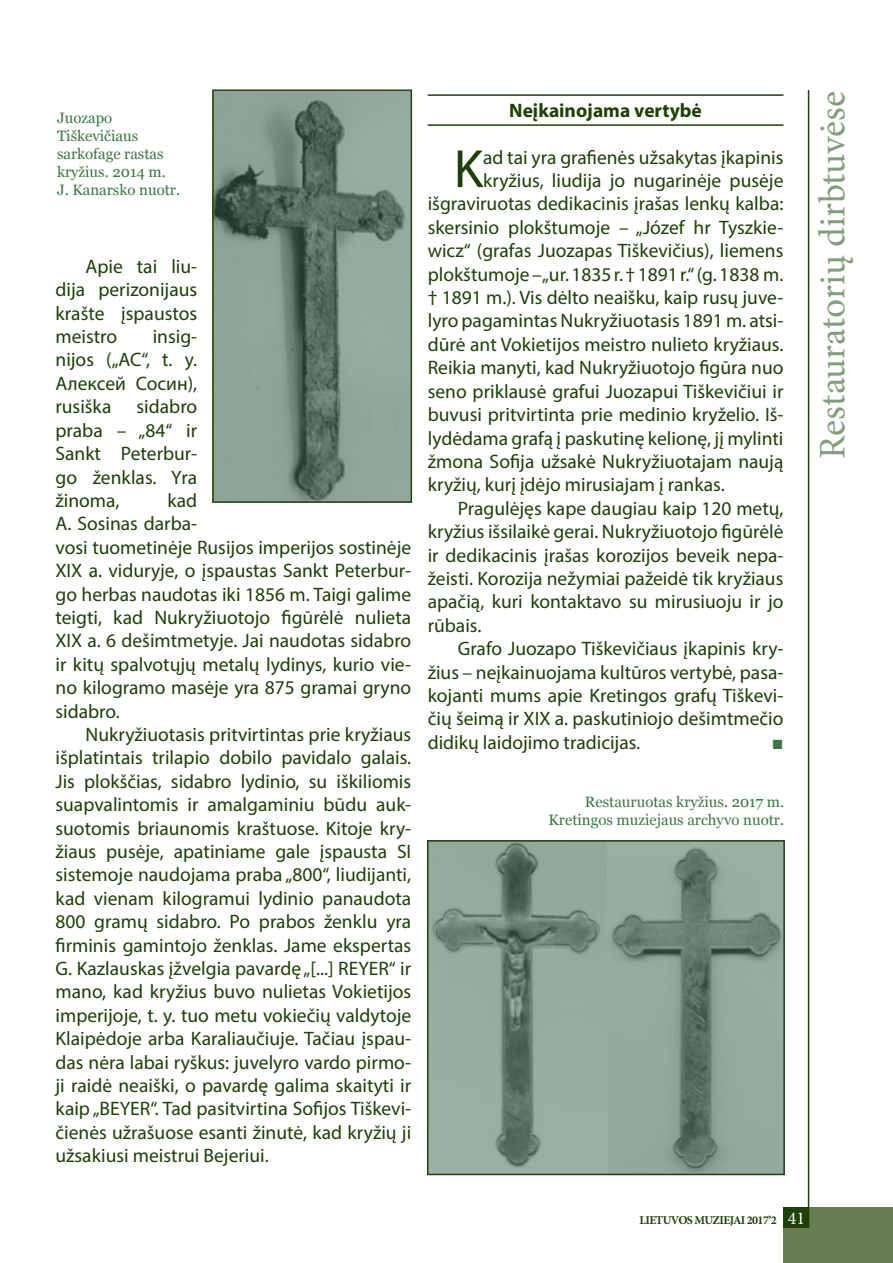
<style>
.page{position:relative;width:893px;height:1263px;background:#fff}
.page>*{position:absolute;margin:0;border:0;box-sizing:border-box;transform-origin:0 0}
.t1{font:54.15px "Myriad Pro";color:#1d4106}
.t2{font:37.5px "Minion Pro";color:#819f7a}
.t3{font:19.5px/23.4px "Myriad Pro";color:#1d4106;text-align:justify}
.t4{font:700 19.5px "Myriad Pro";color:#1d4106}
.t5{font:19.5px "Haettenschweiler";color:#39783f}
.t6{font:15px/18px "Georgia";color:#39783f}
.t7{font:700 12px "Minion Pro";letter-spacing:-.05em;color:#1d4106}
.s1{font-weight:400;font-size:18px;color:#fff}
</style>
<div class="page">
<div style="left:783px;top:1208px;width:110px;height:55px;background:#677d52"></div>
<div style="left:783px;top:1208px;width:25px;height:20px;background:#1d4106"></div>
<hr style="left:808px;top:90px;width:1px;height:1138px;background:#1d4106">
<hr style="left:428px;top:124px;width:355px;height:2px;background:#1d4106">
<hr style="left:428px;top:94px;width:355px;height:2px;background:#1d4106">
<img style="left:430px;top:843px;width:352px;height:329px">
<div style="left:427px;top:840px;width:358px;height:335px;border:2px solid #1d4106"></div>
<img style="left:214px;top:91px;width:196px;height:410px">
<div style="left:212px;top:89px;width:200px;height:414px;border:1px solid #1d4106"></div>
<p class="t6" style="left:57px;top:109px;width:125px">Juozapo<br>Tiškevičiaus sarkofage rastas kryžius. 2014 m.<br>J. Kanarsko nuotr.</p>
<p class="t3" style="left:56px;top:254px;width:143px;text-indent:30px">Apie tai liu&shy;dija perizonijaus krašte įspaustos meistro</p>
<p class="t3" style="left:56px;top:325px;width:143px;text-indent:97px">insig&shy;nijos („AC“, t. y.<br>Алексей Сосин), rusiška</p>
<p class="t3" style="left:56px;top:395px;width:143px;text-indent:81px">sidabro praba – „84“ ir Sankt Peterbur&shy;go ženklas. Yra žinoma,</p>
<p class="t3" style="left:56px;top:488px;width:357px;text-align:left;text-indent:112px">kad<br>A. Sosinas darba-<br>vosi tuometinėje Rusijos imperijos sostinėje XIX a. viduryje, o įspaustas Sankt Peterbur&shy;go herbas naudotas iki 1856 m. Taigi galime teigti, kad Nukryžiuotojo figūrėlė nulieta XIX a. 6 dešimtmetyje. Jai naudotas sidabro ir kitų spalvotųjų metalų lydinys, kurio vie&shy;no kilogramo masėje yra 875 gramai gryno sidabro.</p>
<p class="t3" style="left:56px;top:722px;width:357px;text-indent:30px">Nukryžiuotasis pritvirtintas prie kryžiaus išplatintais trilapio dobilo pavidalo galais.<br>Jis plokščias, sidabro lydinio, su iškiliomis suapvalintomis ir amalgaminiu būdu auk&shy;suotomis briaunomis kraštuose. Kitoje kry&shy;žiaus pusėje, apatiniame gale įspausta SI sistemoje naudojama praba „800“, liudijanti, kad vienam kilogramui lydinio panaudota 800 gramų sidabro. Po prabos ženklu yra firminis gamintojo ženklas. Jame ekspertas G. Kazlauskas įžvelgia pavardę „[...] REYER“ ir mano, kad kryžius buvo nulietas Vokietijos imperijoje, t. y. tuo metu vokiečių valdytoje Klaipėdoje arba Karaliaučiuje. Tačiau įspau&shy;das nėra labai ryškus: juvelyro vardo pirmo&shy;ji raidė neaiški, o pavardę galima skaityti ir kaip „BEYER“. Tad pasitvirtina Sofijos Tiškevi&shy;čienės užrašuose esanti žinutė, kad kryžių ji užsakiusi meistrui Bejeriui.</p>
<p class="t4" style="left:509px;top:98px;width:194px">Neįkainojama vertybė</p>
<h1 class="t1" style="left:454px;top:135px;width:31px">K</h1>
<p class="t3" style="left:483px;top:145px;width:302px">ad tai yra grafienės užsakytas įkapinis</p>
<p class="t3" style="left:483px;top:169px;width:302px">kryžius, liudija jo nugarinėje pusėje</p>
<p class="t3" style="left:428px;top:192px;width:357px">išgraviruotas dedikacinis įrašas lenkų kalba:</p>
<p class="t3" style="left:428px;top:215px;width:357px">skersinio plokštumoje – „Józef hr Tyszkie-</p>
<p class="t3" style="left:428px;top:239px;width:357px">wicz“ (grafas Juozapas Tiškevičius), liemens</p>
<p class="t3" style="left:428px;top:262px;width:357px">plokštumoje – „ur. 1835 r. † 1891 r.“ (g. 1838 m.</p>
<p class="t3" style="left:428px;top:286px;width:357px">† 1891 m.). Vis dėlto neaišku, kaip rusų juve-</p>
<p class="t3" style="left:428px;top:309px;width:357px">lyro pagamintas Nukryžiuotasis 1891 m. atsi-</p>
<p class="t3" style="left:428px;top:332px;width:357px">dūrė ant Vokietijos meistro nulieto kryžiaus.</p>
<p class="t3" style="left:428px;top:356px;width:357px">Reikia manyti, kad Nukryžiuotojo figūra nuo</p>
<p class="t3" style="left:428px;top:379px;width:357px">seno priklausė grafui Juozapui Tiškevičiui ir</p>
<p class="t3" style="left:428px;top:403px;width:357px">buvusi pritvirtinta prie medinio kryželio. Iš-</p>
<p class="t3" style="left:428px;top:426px;width:357px">lydėdama grafą į paskutinę kelionę, jį mylinti</p>
<p class="t3" style="left:428px;top:449px;width:357px">žmona Sofija užsakė Nukryžiuotajam naują</p>
<p class="t3" style="left:428px;top:473px;width:299px">kryžių, kurį įdėjo mirusiajam į rankas.</p>
<p class="t3" style="left:458px;top:496px;width:327px">Pragulėjęs kape daugiau kaip 120 metų,</p>
<p class="t3" style="left:428px;top:520px;width:357px">kryžius išsilaikė gerai. Nukryžiuotojo figūrėlė</p>
<p class="t3" style="left:428px;top:543px;width:357px">ir dedikacinis įrašas korozijos beveik nepa-</p>
<p class="t3" style="left:428px;top:566px;width:357px">žeisti. Korozija nežymiai pažeidė tik kryžiaus</p>
<p class="t3" style="left:428px;top:590px;width:357px">apačią, kuri kontaktavo su mirusiuoju ir jo</p>
<p class="t3" style="left:428px;top:613px;width:55px">rūbais.</p>
<p class="t3" style="left:458px;top:637px;width:327px">Grafo Juozapo Tiškevičiaus įkapinis kry-</p>
<p class="t3" style="left:428px;top:660px;width:357px">žius – neįkainuojama kultūros vertybė, pasa-</p>
<p class="t3" style="left:428px;top:683px;width:357px">kojanti mums apie Kretingos grafų Tiškevi-</p>
<p class="t3" style="left:428px;top:707px;width:357px">čių šeimą ir XIX a. paskutiniojo dešimtmečio</p>
<p class="t3" style="left:428px;top:730px;width:214px">didikų laidojimo tradicijas.</p>
<p class="t5" style="left:772px;top:729px;width:13px">■</p>
<p class="t6" style="left:548px;top:793px;width:237px;text-align:right">Restauruotas kryžius. 2017 m.<br>Kretingos muziejaus archyvo nuotr.</p>
<h2 class="t2" style="left:807px;top:459px;width:370px;rotate:-90deg">Restauratorių dirbtuvėse</h2>
<p class="t7" style="left:639px;top:1212px;width:167px">LIETUVOS MUZIEJAI 2017’2 <span class="s1">41</span></p>
</div>
